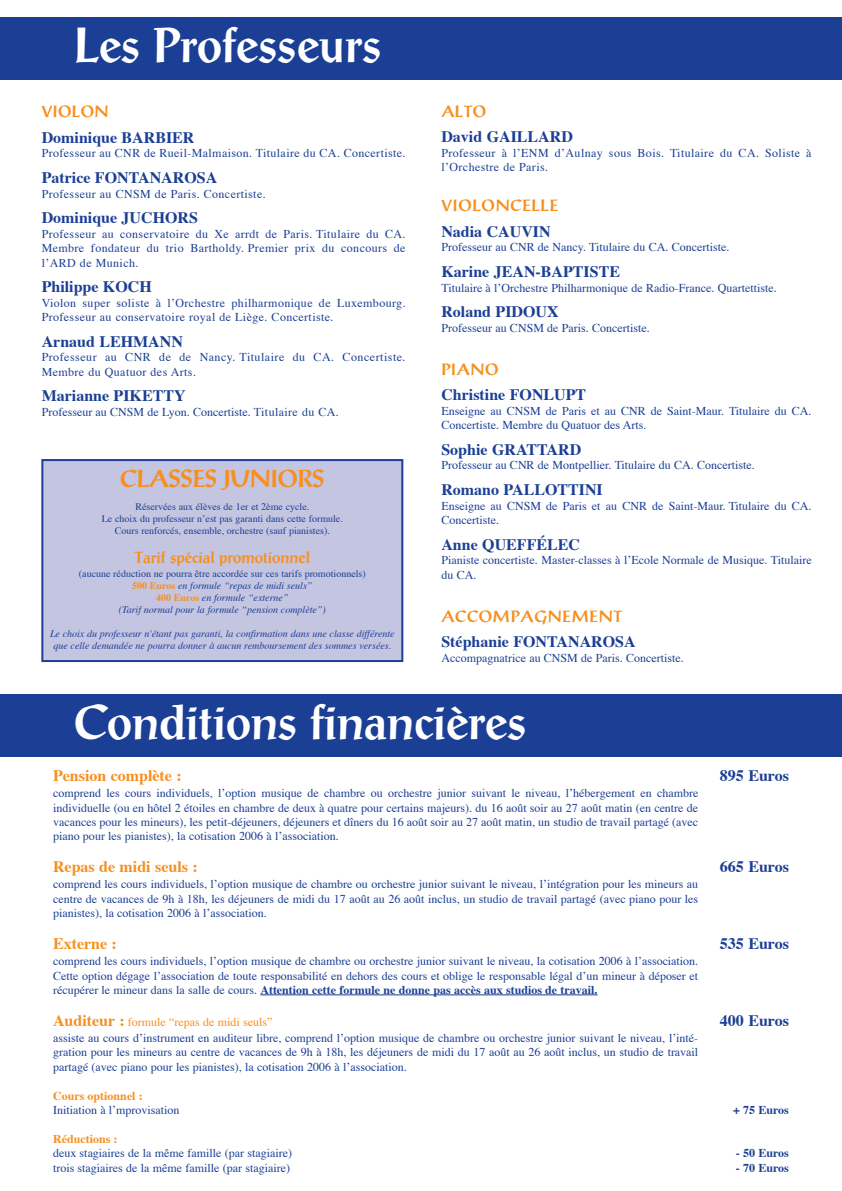
<style>
.page{position:relative;width:842px;height:1191px;background:#fff}
.page>*{position:absolute;margin:0;border:0;box-sizing:border-box;transform-origin:0 0}
.t1{font:500 48px "Post Antiqua BE";color:#fff}
.t2{font:500 24px "Post Antiqua BE";color:#f78f1e}
.t3{font:700 16px/25.6px "Times";color:#1b3f94}
.t4{font:700 16px "Times";color:#f78f1e}
.t5{font:500 16px "Post Antiqua BE";color:#f78f1e}
.t6{font:500 16px/25.6px "Post Antiqua BE";letter-spacing:.05em;color:#f78f1e}
.t7{font:12px/14.4px "Times";color:#1b3f94;text-align:justify}
.t8{font:12px/14.4px "Times";letter-spacing:.03em;color:#1b3f94}
.t9{font:12px/14.4px "Times";letter-spacing:.04em;color:#1b3f94}
.t10{font:12px "Times";color:#f78f1e}
.t11{font:700 12px "Times";color:#1b3f94}
.t12{font:italic 10px/12px "Times";color:#1b3f94;text-align:center}
.t13{font:10px/12px "Times";color:#1b3f94;text-align:center}
.s1{font-family:"Post Antiqua BE";font-weight:500;color:#f78f1e}
.s2{font-style:normal}
.s3{font-weight:700;font-style:normal;color:#f78f1e}
.s4{font-family:"Times";font-weight:700;color:#1b3f94}
.s5{font-weight:700}
.s6{font-weight:700;font-size:16px}
.s7{font-weight:700;color:#f78f1e}
</style>
<div class="page">
<hr style="left:260px;top:994px;width:338px;height:1px;background:#1b3f94">
<div style="left:0;top:18px;width:842px;height:62px;background:#1b3f94"></div>
<div style="left:0;top:695px;width:842px;height:62px;background:#1b3f94"></div>
<div style="left:42px;top:460px;width:360px;height:201px;background:#c4c5e1"></div>
<div style="left:41px;top:459px;width:362px;height:203px;border:2px solid #1b3f94"></div>
<p class="t1" style="left:74px;top:27px;width:309px">Les Professeurs</p>
<p class="t3" style="left:42px;top:100px;width:154px"><span class="s1">VIOLON<br></span>Dominique BARBIER</p>
<p class="t8" style="left:42px;top:147px;width:365px">Professeur au CNR de Rueil-Malmaison. Titulaire du CA. Concertiste.</p>
<p class="t3" style="left:42px;top:166px;width:177px">Patrice FONTANAROSA</p>
<p class="t8" style="left:42px;top:187px;width:226px">Professeur au CNSM de Paris. Concertiste.</p>
<p class="t3" style="left:42px;top:206px;width:158px">Dominique JUCHORS</p>
<p class="t7" style="left:42px;top:227px;width:365px">Professeur au conservatoire du Xe arrdt de Paris. Titulaire du CA.<br>Membre fondateur du trio Bartholdy. Premier prix du concours de l’ARD de Munich.</p>
<p class="t3" style="left:42px;top:275px;width:112px">Philippe KOCH</p>
<p class="t8" style="left:42px;top:296px;width:365px">Violon super soliste à l’Orchestre philharmonique de Luxembourg.<br>Professeur au conservatoire royal de Liège. Concertiste.</p>
<p class="t3" style="left:42px;top:330px;width:143px">Arnaud LEHMANN</p>
<p class="t9" style="left:42px;top:351px;width:365px">Professeur au CNR de de Nancy. Titulaire du CA. Concertiste.<br>Membre du Quatuor des Arts.</p>
<p class="t3" style="left:42px;top:384px;width:145px">Marianne PIKETTY</p>
<p class="t7" style="left:42px;top:406px;width:299px">Professeur au CNSM de Lyon. Concertiste. Titulaire du CA.</p>
<p class="t2" style="left:120px;top:469px;width:206px">CLASSES JUNIORS</p>
<p class="t13" style="left:102px;top:501px;width:243px">Réservées aux élèves de 1er et 2ème cycle.<br>Le choix du professeur n’est pas garanti dans cette formule.<br>Cours renforcés, ensemble, orchestre (sauf pianistes).</p>
<p class="t5" style="left:135px;top:551px;width:177px">Tarif spécial promotionnel</p>
<p class="t12" style="left:79px;top:569px;width:288px"><span class="s2">(aucune réduction ne pourra être accordée sur ces tarifs promotionnels)<br></span><span class="s3">500 Euros</span> en formule “repas de midi seuls”<br><span class="s3">400 Euros</span> en formule “externe”<br>(Tarif normal pour la formule “pension complète”)</p>
<p class="t12" style="left:50px;top:629px;width:346px">Le choix du professeur n'étant pas garanti, la confirmation dans une classe différente que celle demandée ne pourra donner à aucun remboursement des sommes versées.</p>
<p class="t3" style="left:441px;top:100px;width:133px"><span class="s1">ALTO<br></span>David GAILLARD</p>
<p class="t8" style="left:441px;top:147px;width:372px">Professeur à l’ENM d’Aulnay sous Bois. Titulaire du CA. Soliste à l’Orchestre de Paris.</p>
<p class="t6" style="left:441px;top:194px;width:118px">VIOLONCELLE<br><span class="s4">Nadia CAUVIN</span></p>
<p class="t7" style="left:441px;top:241px;width:289px">Professeur au CNR de Nancy. Titulaire du CA. Concertiste.</p>
<p class="t3" style="left:441px;top:260px;width:180px">Karine JEAN-BAPTISTE</p>
<p class="t7" style="left:441px;top:281px;width:337px">Titulaire à l’Orchestre Philharmonique de Radio-France. Quartettiste.</p>
<p class="t3" style="left:441px;top:300px;width:119px">Roland PIDOUX</p>
<p class="t7" style="left:441px;top:322px;width:210px">Professeur au CNSM de Paris. Concertiste.</p>
<p class="t3" style="left:441px;top:358px;width:146px"><span class="s1">PIANO<br></span>Christine FONLUPT</p>
<p class="t7" style="left:441px;top:405px;width:372px">Enseigne au CNSM de Paris et au CNR de Saint-Maur. Titulaire du CA.<br>Concertiste. Membre du Quatuor des Arts.</p>
<p class="t3" style="left:441px;top:438px;width:141px">Sophie GRATTARD</p>
<p class="t7" style="left:441px;top:459px;width:315px">Professeur au CNR de Montpellier. Titulaire du CA. Concertiste.</p>
<p class="t3" style="left:441px;top:478px;width:163px">Romano PALLOTTINI</p>
<p class="t7" style="left:441px;top:499px;width:372px">Enseigne au CNSM de Paris et au CNR de Saint-Maur. Titulaire du CA.<br>Concertiste.</p>
<p class="t3" style="left:441px;top:533px;width:140px">Anne QUEFFÉLEC</p>
<p class="t7" style="left:441px;top:554px;width:372px">Pianiste concertiste. Master-classes à l’Ecole Normale de Musique. Titulaire du CA.</p>
<p class="t3" style="left:441px;top:604px;width:196px"><span class="s1">ACCOMPAGNEMENT<br></span>Stéphanie FONTANAROSA</p>
<p class="t7" style="left:441px;top:651px;width:244px">Accompagnatrice au CNSM de Paris. Concertiste.</p>
<p class="t1" style="left:74px;top:704px;width:454px">Conditions financières</p>
<p class="t4" style="left:53px;top:768px;width:130px">Pension complète :</p>
<p class="t3" style="left:720px;top:764px;width:70px">895 Euros</p>
<p class="t7" style="left:53px;top:787px;width:647px">comprend les cours individuels, l’option musique de chambre ou orchestre junior suivant le niveau, l’hébergement en chambre individuelle (ou en hôtel 2 étoiles en chambre de deux à quatre pour certains majeurs). du 16 août soir au 27 août matin (en centre de vacances pour les mineurs), les petit-déjeuners, déjeuners et dîners du 16 août soir au 27 août matin, un studio de travail partagé (avec piano pour les pianistes), la cotisation 2006 à l’association.</p>
<p class="t4" style="left:53px;top:860px;width:146px">Repas de midi seuls :</p>
<p class="t3" style="left:720px;top:855px;width:70px">665 Euros</p>
<p class="t7" style="left:53px;top:878px;width:647px">comprend les cours individuels, l’option musique de chambre ou orchestre junior suivant le niveau, l’intégration pour les mineurs au centre de vacances de 9h à 18h, les déjeuners de midi du 17 août au 26 août inclus, un studio de travail partagé (avec piano pour les pianistes), la cotisation 2006 à l’association.</p>
<p class="t4" style="left:53px;top:936px;width:65px">Externe :</p>
<p class="t3" style="left:720px;top:932px;width:70px">535 Euros</p>
<p class="t7" style="left:53px;top:955px;width:647px">comprend les cours individuels, l’option musique de chambre ou orchestre junior suivant le niveau, la cotisation 2006 à l’association.<br>Cette option dégage l’association de toute responsabilité en dehors des cours et oblige le responsable légal d’un mineur à déposer et récupérer le mineur dans la salle de cours. <span class="s5">Attention cette formule ne donne pas accès aux studios de travail.</span></p>
<p class="t10" style="left:53px;top:1016px;width:221px"><span class="s6">Auditeur :</span> formule “repas de midi seuls”</p>
<p class="t3" style="left:720px;top:1008px;width:70px">400 Euros</p>
<p class="t7" style="left:53px;top:1031px;width:647px">assiste au cours d’instrument en auditeur libre, comprend l’option musique de chambre ou orchestre junior suivant le niveau, l’inté&shy;gration pour les mineurs au centre de vacances de 9h à 18h, les déjeuners de midi du 17 août au 26 août inclus, un studio de travail partagé (avec piano pour les pianistes), la cotisation 2006 à l’association.</p>
<p class="t7" style="left:53px;top:1089px;width:128px"><span class="s7">Cours optionnel :<br></span>Initiation à l’mprovisation</p>
<p class="t11" style="left:733px;top:1105px;width:57px">+ 75 Euros</p>
<p class="t7" style="left:53px;top:1132px;width:241px"><span class="s7">Réductions :<br></span>deux stagiaires de la même famille (par stagiaire)</p>
<p class="t11" style="left:736px;top:1148px;width:55px">- 50 Euros</p>
<p class="t7" style="left:53px;top:1161px;width:238px">trois stagiaires de la même famille (par stagiaire)</p>
<p class="t11" style="left:736px;top:1162px;width:55px">- 70 Euros</p>
</div>
